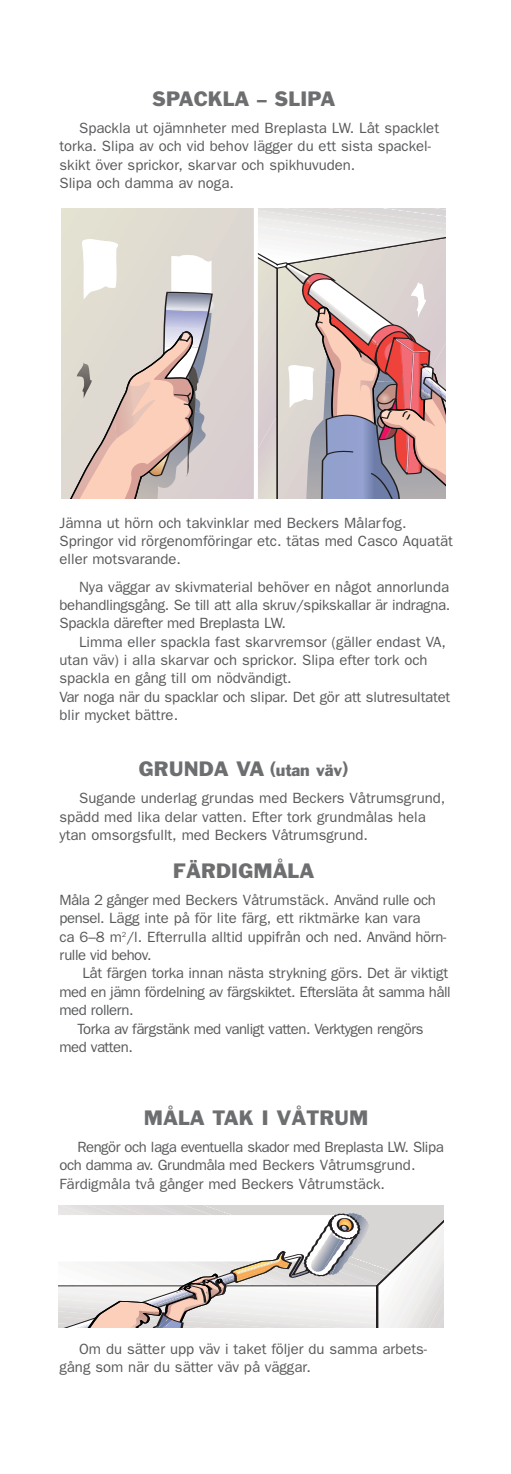
<style>
.page{position:relative;width:511px;height:1474px;background:#fff}
.page>*{position:absolute;margin:0;border:0;box-sizing:border-box;transform-origin:0 0}
.t1{font:19.25px "Franklin Gothic";color:#6d6e70}
.t2{font:14.88px/18.4px "Franklin Gothic";color:#58595b}
.t3{font:14.88px "Franklin Gothic";letter-spacing:-.03em;color:#58595b}
.s1{font-size:15.75px}
</style>
<div class="page">
<svg style="left:62px;top:209px;width:384px;height:290px;background:#d5c6c3"></svg>
<svg style="left:58px;top:1205px;width:385px;height:122px"></svg>
<p class="t1" style="left:152px;top:91px;width:185px">SPACKLA – SLIPA</p>
<p class="t2" style="left:60px;top:120px;width:381px;text-indent:20px">Spackla ut ojämnheter med Breplasta LW. Låt spacklet torka. Slipa av och vid behov lägger du ett sista spackel&shy;skikt över sprickor, skarvar och spikhuvuden.<br>Slipa och damma av noga.</p>
<p class="t2" style="left:60px;top:515px;width:395px">Jämna ut hörn och takvinklar med Beckers Målarfog.<br>Springor vid rörgenomföringar etc. tätas med Casco Aquatät eller motsvarande.</p>
<p class="t2" style="left:60px;top:578px;width:392px;text-align:justify;text-indent:20px">Nya väggar av skivmaterial behöver en något annorlunda behandlingsgång. Se till att alla skruv/spikskallar är indragna.<br>Spackla därefter med Breplasta LW.</p>
<p class="t2" style="left:60px;top:634px;width:392px;text-indent:20px">Limma eller spackla fast skarvremsor (gäller endast VA, utan väv) i alla skarvar och sprickor. Slipa efter tork och spackla en gång till om nödvändigt.<br>Var noga när du spacklar och slipar. Det gör att slutresultatet blir mycket bättre.</p>
<p class="t1" style="left:139px;top:761px;width:211px">GRUNDA VA (<span class="s1">utan väv</span>)</p>
<p class="t2" style="left:60px;top:790px;width:387px;text-indent:20px">Sugande underlag grundas med Beckers Våtrumsgrund, spädd med lika delar vatten. Efter tork grundmålas hela ytan omsorgsfullt, med Beckers Våtrumsgrund.</p>
<p class="t1" style="left:173px;top:863px;width:143px">FÄRDIGMÅLA</p>
<p class="t2" style="left:60px;top:892px;width:388px">Måla 2 gånger med Beckers Våtrumstäck. Använd rulle och pensel. Lägg inte på för lite färg, ett riktmärke kan vara<br>ca 6–8 m<sup>2</sup>/l. Efterrulla alltid uppifrån och ned. Använd hörn&shy;rulle vid behov.</p>
<p class="t2" style="left:82px;top:965px;width:367px">Låt färgen torka innan nästa strykning görs. Det är viktigt</p>
<p class="t3" style="left:60px;top:986px;width:393px">med en jämn fördelning av färgskiktet. Eftersläta åt samma håll</p>
<p class="t3" style="left:60px;top:1005px;width:76px">med rollern.</p>
<p class="t3" style="left:77px;top:1023px;width:348px">Torka av färgstänk med vanligt vatten. Verktygen rengörs</p>
<p class="t3" style="left:60px;top:1041px;width:75px">med vatten.</p>
<p class="t1" style="left:144px;top:1110px;width:226px">MÅLA TAK I VÅTRUM</p>
<p class="t2" style="left:60px;top:1138px;width:386px;text-indent:18px">Rengör och laga eventuella skador med Breplasta LW. Slipa och damma av. Grundmåla med Beckers Våtrumsgrund.<br>Färdigmåla två gånger med Beckers Våtrumstäck.</p>
<p class="t2" style="left:60px;top:1341px;width:369px;text-indent:20px">Om du sätter upp väv i taket följer du samma arbets&shy;gång som när du sätter väv på väggar.</p>
</div>
